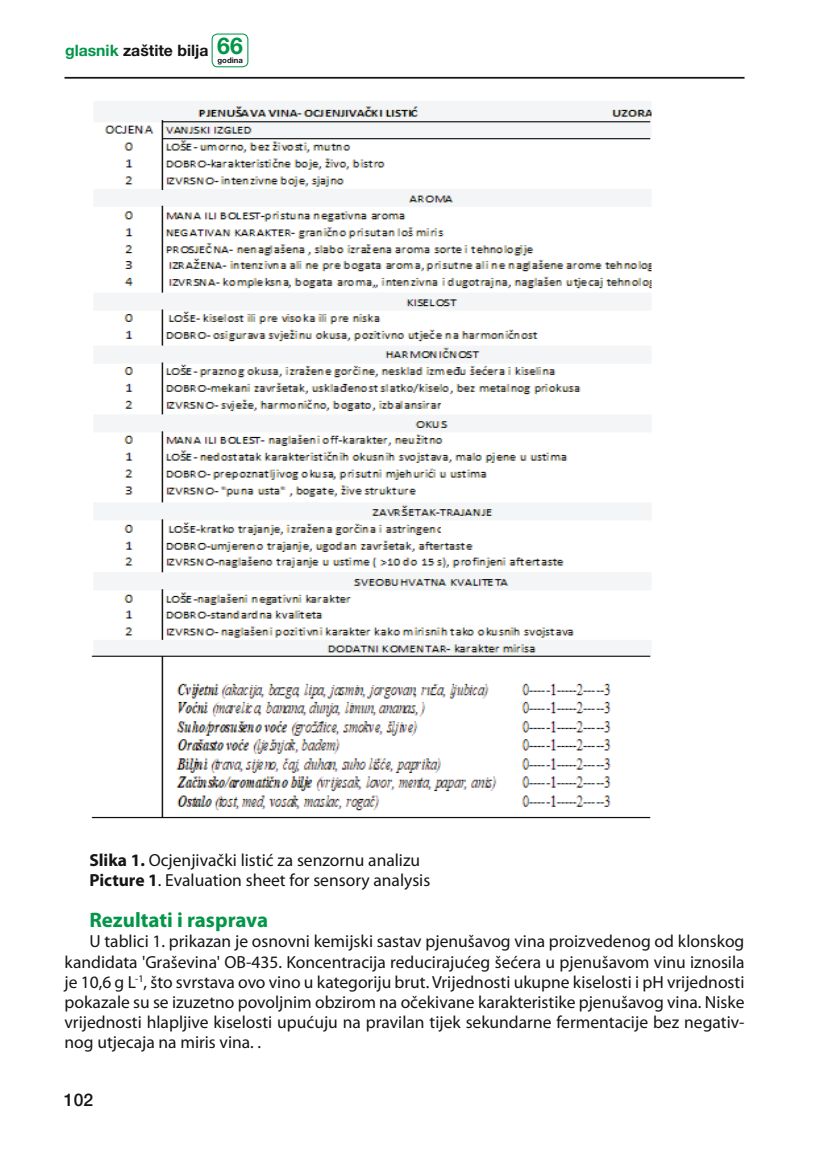
<style>
.page{position:relative;width:819px;height:1166px;background:#fff}
.page>*{position:absolute;margin:0;border:0;box-sizing:border-box;transform-origin:0 0}
.t1{font:700 21px "Myriad Pro";color:#039648}
.t2{font:17.5px/20.1px "Myriad Pro";color:#141517}
.t3{font:500 17.5px "Helvetica Neue LT Pro";color:#141517}
.t4{font:700 15.75px "Helvetica Neue LT Pro";color:#141517}
.t5{font:700 7.7px "Helvetica Neue LT Pro";color:#141517}
.s1{color:#039648}
.s2{font-size:23.1px;color:#039648}
.s3{font-weight:700}
</style>
<div class="page">
<hr style="left:64px;top:77px;width:680px;height:2px;background:#141517">
<div style="left:211px;top:34px;width:37px;height:33px;border:1px solid #039648;border-radius:5px"></div>
<img style="left:91px;top:101px;width:561px;height:718px">
<p class="t4" style="left:65px;top:44px;width:179px"><span class="s1">glasnik</span> zaštite bilja <span class="s2">66</span></p>
<p class="t5" style="left:217px;top:58px;width:27px">godina</p>
<p class="t2" style="left:89px;top:851px;width:342px"><span class="s3">Slika 1.</span> Ocjenjivački listić za senzornu analizu<br><span class="s3">Picture 1</span>. Evaluation sheet for sensory analysis</p>
<p class="t1" style="left:89px;top:908px;width:180px">Rezultati i rasprava</p>
<p class="t2" style="left:64px;top:932px;width:681px;text-align:justify;text-indent:25px">U tablici 1. prikazan je osnovni kemijski sastav pjenušavog vina proizvedenog od klonskog kandidata 'Graševina' OB-435. Koncentracija reducirajućeg šećera u pjenušavom vinu iznosila je 10,6 g L<sup>-1</sup>, što svrstava ovo vino u kategoriju brut. Vrijednosti ukupne kiselosti i pH vrijednosti pokazale su se izuzetno povoljnim obzirom na očekivane karakteristike pjenušavog vina. Niske vrijednosti hlapljive kiselosti upućuju na pravilan tijek sekundarne fermentacije bez negativ&shy;nog utjecaja na miris vina. .</p>
<p class="t3" style="left:64px;top:1090px;width:31px">102</p>
</div>
